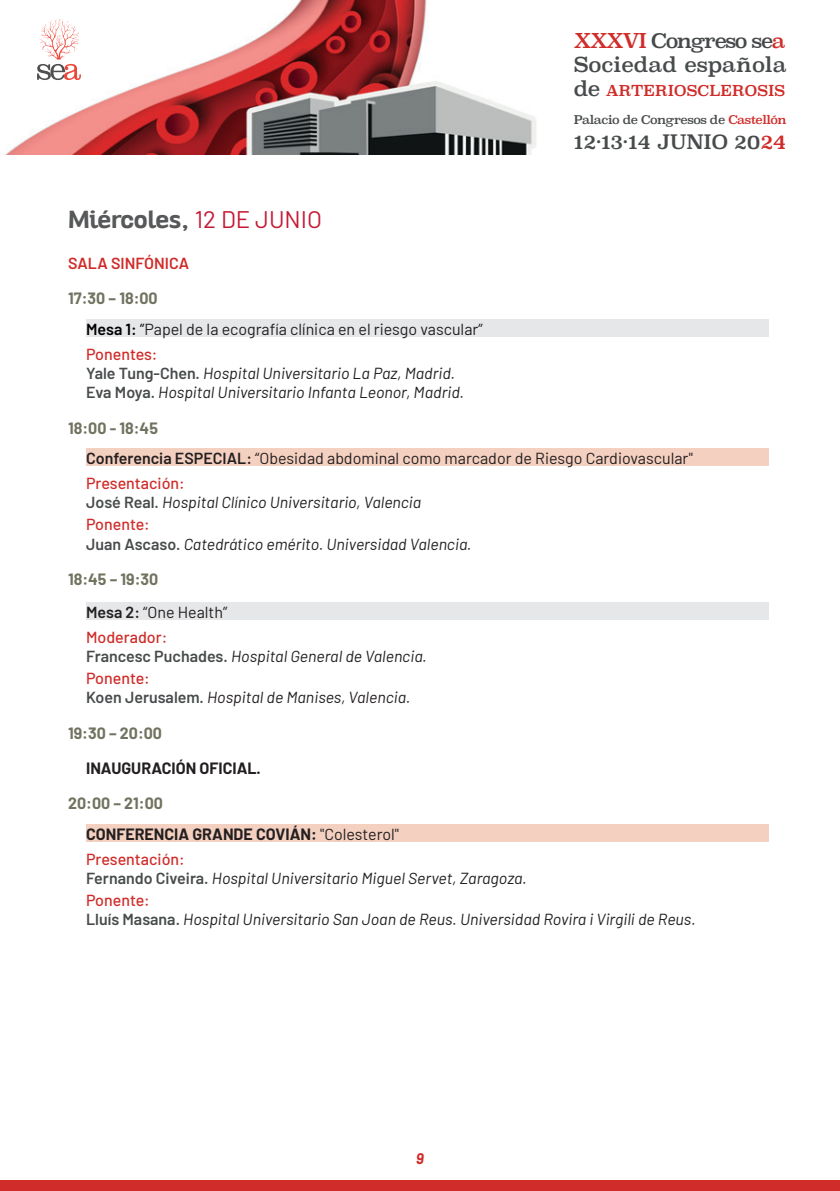
<style>
.page{position:relative;width:840px;height:1191px;background:#fff}
.page>*{position:absolute;margin:0;border:0;box-sizing:border-box;transform-origin:0 0}
.t1{font:700 24px "Altair";color:#57585a}
.t2{font:20.6px "Superclarendon";color:#484b4c}
.t3{font:20px "Superclarendon";letter-spacing:-.07em;color:#46494a}
.t4{font:19.4px "Superclarendon";letter-spacing:-.01em;color:#484b4c}
.t5{font:italic 16px/19.2px "Barlow";color:#231f20}
.t6{font:16px "Barlow";color:#231f20}
.t7{font:700 16px "Barlow";color:#231f20}
.t8{font:700 16px "Barlow";color:#71725f}
.t9{font:600 16px "Barlow";color:#d02c29}
.t10{font:italic 700 15px "Barlow";color:#d02c29}
.t11{font:14.8px "Superclarendon";letter-spacing:.01em;color:#d02c29}
.t12{font:11.8px "Superclarendon";letter-spacing:-.04em;color:#484b4c}
.s1{color:#d02c29}
.s2{font-size:20.6px;color:#484b4c}
.s3{font-family:"Barlow";font-weight:400;color:#c51a35}
.s4{font-weight:600;color:#000}
.s5{color:#000}
.s6{font-weight:500;font-style:normal;color:#d02c29}
.s7{font-weight:600;font-style:normal;color:#484b4c}
.s8{font-weight:600}
.s9{font-weight:400}
</style>
<div class="page">
<div style="left:0;top:1179px;width:839px;height:12px;background:#d02c29"></div>
<img style="left:6px;top:0;width:530px;height:154px">
<svg style="left:37px;top:18px;width:44px;height:62px"></svg>
<div style="left:86px;top:319px;width:681px;height:17px;background:#e6e7e9"></div>
<div style="left:86px;top:448px;width:681px;height:18px;background:#f4d0c0"></div>
<div style="left:86px;top:602px;width:681px;height:17px;background:#e6e7e9"></div>
<div style="left:86px;top:824px;width:681px;height:17px;background:#f4d0c0"></div>
<p class="t3" style="left:573px;top:27px;width:213px"><span class="s1">XXXVI</span> Congreso se<span class="s1">a</span></p>
<p class="t2" style="left:573px;top:51px;width:214px">Sociedad española</p>
<p class="t11" style="left:573px;top:81px;width:212px"><span class="s2">de</span> ARTERIOSCLEROSIS</p>
<p class="t12" style="left:573px;top:112px;width:214px">Palacio de Congresos de <span class="s1">Castellón</span></p>
<p class="t4" style="left:573px;top:129px;width:213px">12·13·14 JUNIO 20<span class="s1">24</span></p>
<p class="t1" style="left:68px;top:204px;width:255px">Miércoles, <span class="s3">12 DE JUNIO</span></p>
<p class="t9" style="left:68px;top:251px;width:122px">SALA SINFÓNICA</p>
<p class="t8" style="left:68px;top:287px;width:91px">17:30 – 18:00</p>
<p class="t6" style="left:86px;top:317px;width:398px"><span class="s4">Mesa 1:</span> <span class="s5">”</span>Papel de la ecografía clínica en el riesgo vascular”</p>
<p class="t5" style="left:86px;top:343px;width:379px"><span class="s6">Ponentes:<br></span><span class="s7">Yale Tung-Chen.</span> Hospital Universitario La Paz, Madrid.<br><span class="s7">Eva Moya.</span> Hospital Universitario Infanta Leonor, Madrid.</p>
<p class="t8" style="left:68px;top:416px;width:91px">18:00 - 18:45</p>
<p class="t6" style="left:86px;top:447px;width:608px"><span class="s8">Conferencia ESPECIAL:</span> “Obesidad abdominal como marcador de Riesgo Cardiovascular"</p>
<p class="t5" style="left:86px;top:472px;width:336px"><span class="s6">Presentación:<br></span><span class="s7">José Real.</span> Hospital Clínico Universitario, Valencia</p>
<p class="t5" style="left:86px;top:514px;width:387px"><span class="s6">Ponente:<br></span><span class="s7">Juan Ascaso.</span> Catedrático emérito. Universidad Valencia.</p>
<p class="t8" style="left:68px;top:567px;width:92px">18:45 – 19:30</p>
<p class="t6" style="left:86px;top:600px;width:143px"><span class="s8">Mesa 2:</span> “One Health”</p>
<p class="t5" style="left:86px;top:626px;width:342px"><span class="s6">Moderador:<br></span><span class="s7">Francesc Puchades.</span> Hospital General de Valencia.</p>
<p class="t5" style="left:86px;top:667px;width:325px"><span class="s6">Ponente:<br></span><span class="s7">Koen Jerusalem.</span> Hospital de Manises, Valencia.</p>
<p class="t8" style="left:68px;top:721px;width:95px">19:30 – 20:00</p>
<p class="t7" style="left:86px;top:756px;width:176px">INAUGURACIÓN OFICIAL.</p>
<p class="t8" style="left:68px;top:792px;width:96px">20:00 – 21:00</p>
<p class="t7" style="left:86px;top:822px;width:314px">CONFERENCIA GRANDE COVIÁN: <span class="s9">"Colesterol"</span></p>
<p class="t5" style="left:86px;top:848px;width:442px"><span class="s6">Presentación:<br></span><span class="s7">Fernando Civeira.</span> Hospital Universitario Miguel Servet, Zaragoza.</p>
<p class="t5" style="left:86px;top:889px;width:610px"><span class="s6">Ponente:<br></span><span class="s7">Lluís Masana.</span> Hospital Universitario San Joan de Reus. Universidad Rovira i Virgili de Reus.</p>
<p class="t10" style="left:416px;top:1147px;width:9px">9</p>
</div>
